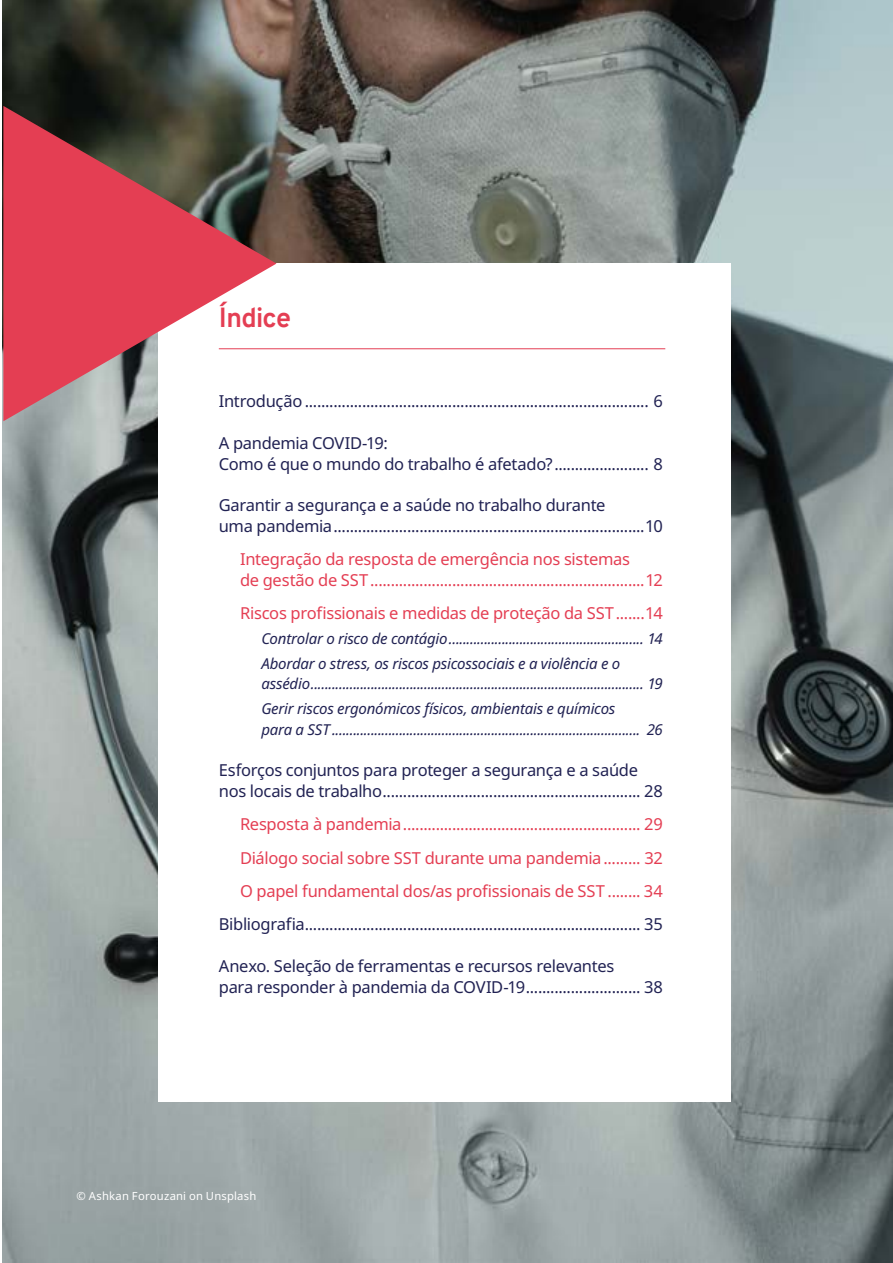
<style>
.page{position:relative;width:893px;height:1263px;background:#fff}
.page>*{position:absolute;margin:0;border:0;box-sizing:border-box;transform-origin:0 0}
.t1{font:700 27px "Overpass";letter-spacing:-.025em;color:#e43e53}
.t2{font:16.5px/20.5px "Noto Sans";letter-spacing:-.02em;color:#212253}
.t3{font:16.5px/33.3px "Noto Sans";letter-spacing:-.02em;color:#e43e53}
.t4{font:italic 15px/24.8px "Noto Sans";letter-spacing:-.015em;color:#212253}
.t5{font:11.25px "Noto Sans";letter-spacing:.015em;color:#fff}
</style>
<div class="page">
<img style="left:2px;top:0;width:891px;height:1263px">
<div style="left:158px;top:263px;width:572px;height:838px;background:#fff"></div>
<svg style="left:3px;top:106px;width:273px;height:315px;fill:#e43e53"></svg>
<hr style="left:219px;top:348px;width:446px;height:1px;background:#e43e53">
<h1 class="t1" style="left:219px;top:298px;width:74px">Índice</h1>
<p class="t2" style="left:219px;top:391px;width:446px">Introdução .................................................................................... 6</p>
<p class="t2" style="left:219px;top:433px;width:445px">A pandemia COVID-19:<br>Como é que o mundo do trabalho é afetado?....................... 8</p>
<p class="t2" style="left:219px;top:495px;width:445px">Garantir a segurança e a saúde no trabalho durante<br>uma pandemia............................................................................10</p>
<p class="t3" style="left:240px;top:549px;width:424px;line-height:20.5px">Integração da resposta de emergência nos sistemas<br>de gestão de SST...................................................................12</p>
<p class="t3" style="left:240px;top:597px;width:424px">Riscos profissionais e medidas de proteção da SST.......14</p>
<p class="t4" style="left:261px;top:626px;width:403px">Controlar o risco de contágio....................................................... 14<br>Abordar o stress, os riscos psicossociais e a violência e o</p>
<p class="t4" style="left:261px;top:672px;width:403px">assédio.............................................................................................. 19<br>Gerir riscos ergonómicos físicos, ambientais e químicos</p>
<p class="t4" style="left:261px;top:717px;width:403px">para a SST ....................................................................................... 26</p>
<p class="t2" style="left:219px;top:761px;width:445px">Esforços conjuntos para proteger a segurança e a saúde nos locais de trabalho............................................................... 28</p>
<p class="t3" style="left:240px;top:808px;width:424px;text-align:justify">Resposta à pandemia.......................................................... 29<br>Diálogo social sobre SST durante uma pandemia......... 32<br>O papel fundamental dos/as profissionais de SST ........ 34</p>
<p class="t2" style="left:219px;top:914px;width:445px">Bibliografia.................................................................................. 35</p>
<p class="t2" style="left:219px;top:956px;width:445px">Anexo. Seleção de ferramentas e recursos relevantes<br>para responder à pandemia da COVID-19............................ 38</p>
<p class="t5" style="left:77px;top:1188px;width:181px">© Ashkan Forouzani on Unsplash</p>
</div>
